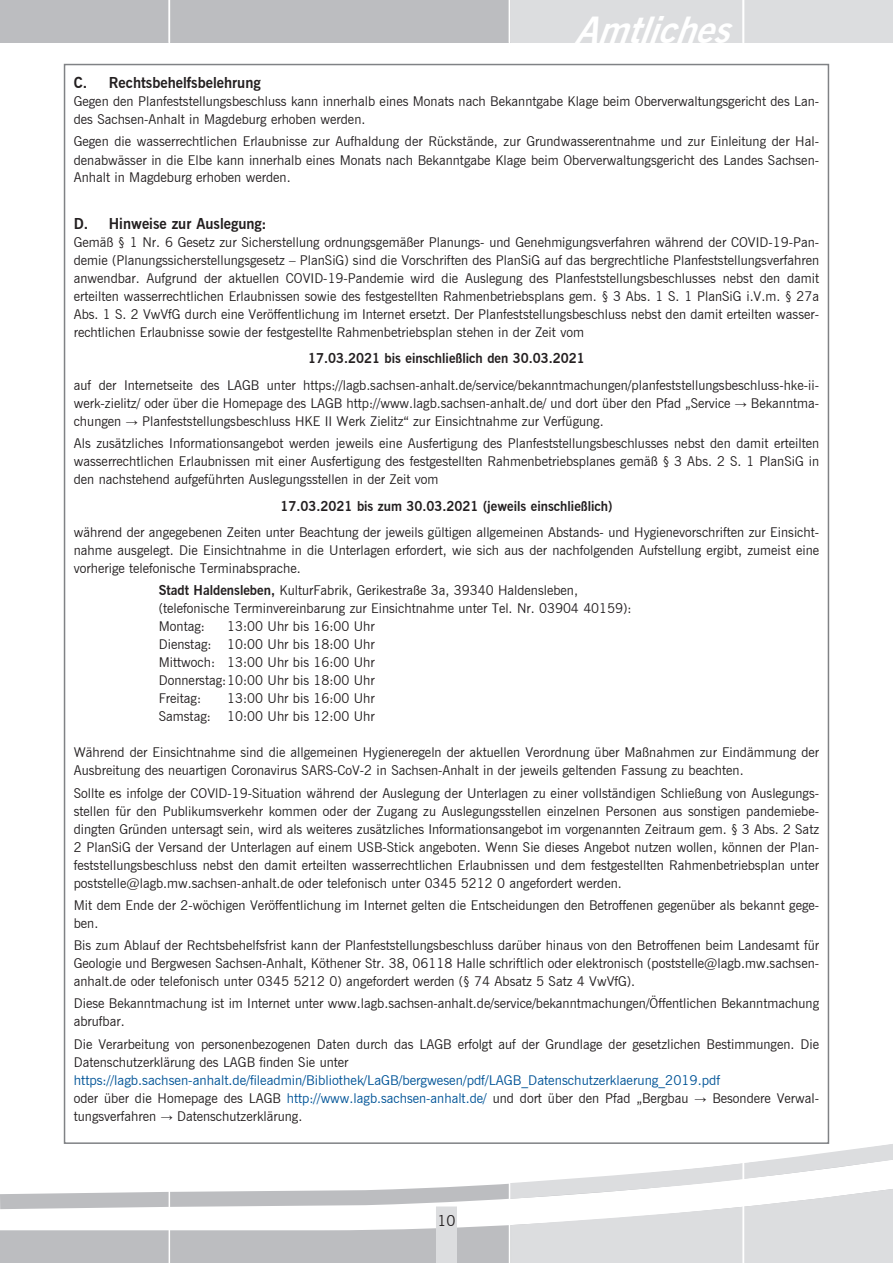
<style>
.page{position:relative;width:893px;height:1263px;background:#fff}
.page>*{position:absolute;margin:0;border:0;box-sizing:border-box;transform-origin:0 0}
.t1{font:italic 700 36px "News Gothic BT";color:#fff}
.t2{font:700 15px "News Gothic BT";color:#231f20}
.t3{font:15px "News Gothic BT";color:#231f20}
.t4{font:13.5px/18px "News Gothic BT";color:#231f20;text-align:justify}
.t5{font:13.5px/18px "News Gothic BT";color:#015497}
.t6{font:700 13.5px "News Gothic BT";color:#231f20}
.s1{font-family:"Times New Roman";font-size:12px}
.s2{font-weight:700}
.s3{color:#231f20}
.s4{font-family:"Times New Roman";font-size:12px;color:#231f20}
</style>
<div class="page">
<div style="left:510px;top:0;width:383px;height:43px;background:#dcdddf"></div>
<div style="left:0;top:0;width:510px;height:43px;background:#bcbdc0"></div>
<svg style="left:1px;top:1226px;width:493px;height:37px;background:#c3c3c6"></svg>
<div style="left:436px;top:1206px;width:21px;height:57px;background:#dcdddf"></div>
<svg style="left:1px;top:1135px;width:493px;height:74px"></svg>
<svg style="left:494px;top:1135px;width:399px;height:128px"></svg>
<hr style="left:509px;top:0;width:1px;height:1263px;background:#fff">
<hr style="left:169px;top:0;width:1px;height:1263px;background:#fff">
<hr style="left:743px;top:0;width:1px;height:1263px;background:#fff">
<svg style="left:0;top:1194px;width:1px;height:69px"></svg>
<div style="left:65px;top:65px;width:763px;height:1078px;background:#fff"></div>
<h1 class="t1" style="left:575px;top:8px;width:170px">Amtliches</h1>
<p class="t2" style="left:74px;top:74px;width:188px">C. Rechtsbehelfsbelehrung</p>
<p class="t4" style="left:74px;top:92px;width:747px">Gegen den Planfeststellungsbeschluss kann innerhalb eines Monats nach Bekanntgabe Klage beim Oberverwaltungsgericht des Lan&shy;des Sachsen-Anhalt in Magdeburg erhoben werden.</p>
<p class="t4" style="left:74px;top:133px;width:747px">Gegen die wasserrechtlichen Erlaubnisse zur Aufhaldung der Rückstände, zur Grundwasserentnahme und zur Einleitung der Hal&shy;denabwässer in die Elbe kann innerhalb eines Monats nach Bekanntgabe Klage beim Oberverwaltungsgericht des Landes Sachsen-Anhalt in Magdeburg erhoben werden.</p>
<p class="t2" style="left:74px;top:214px;width:194px">D. Hinweise zur Auslegung:</p>
<p class="t4" style="left:74px;top:233px;width:747px">Gemäß § 1 Nr. 6 Gesetz zur Sicherstellung ordnungsgemäßer Planungs- und Genehmigungsverfahren während der COVID-19-Pan&shy;demie (Planungssicherstellungsgesetz – PlanSiG) sind die Vorschriften des PlanSiG auf das bergrechtliche Planfeststellungsverfahren anwendbar. Aufgrund der aktuellen COVID-19-Pandemie wird die Auslegung des Planfeststellungsbeschlusses nebst den damit erteilten wasserrechtlichen Erlaubnissen sowie des festgestellten Rahmenbetriebsplans gem. § 3 Abs. 1 S. 1 PlanSiG i.V.m. § 27a Abs. 1 S. 2 VwVfG durch eine Veröffentlichung im Internet ersetzt. Der Planfeststellungsbeschluss nebst den damit erteilten wasser&shy;rechtlichen Erlaubnisse sowie der festgestellte Rahmenbetriebsplan stehen in der Zeit vom</p>
<p class="t6" style="left:308px;top:350px;width:278px">17.03.2021 bis einschließlich den 30.03.2021</p>
<p class="t4" style="left:74px;top:376px;width:747px">auf der Internetseite des LAGB unter https://lagb.sachsen-anhalt.de/service/bekanntmachungen/planfeststellungsbeschluss-hke-ii&shy;werk-zielitz/ oder über die Homepage des LAGB http://www.lagb.sachsen-anhalt.de/ und dort über den Pfad „Service <span class="s1">→</span> Bekanntma&shy;chungen <span class="s1">→</span> Planfeststellungsbeschluss HKE II Werk Zielitz“ zur Einsichtnahme zur Verfügung.</p>
<p class="t4" style="left:74px;top:434px;width:747px">Als zusätzliches Informationsangebot werden jeweils eine Ausfertigung des Planfeststellungsbeschlusses nebst den damit erteilten wasserrechtlichen Erlaubnissen mit einer Ausfertigung des festgestellten Rahmenbetriebsplanes gemäß § 3 Abs. 2 S. 1 PlanSiG in den nachstehend aufgeführten Auslegungsstellen in der Zeit vom</p>
<p class="t6" style="left:280px;top:497px;width:334px">17.03.2021 bis zum 30.03.2021 (jeweils einschließlich)</p>
<p class="t4" style="left:74px;top:523px;width:747px">während der angegebenen Zeiten unter Beachtung der jeweils gültigen allgemeinen Abstands- und Hygienevorschriften zur Einsicht&shy;nahme ausgelegt. Die Einsichtnahme in die Unterlagen erfordert, wie sich aus der nachfolgenden Aufstellung ergibt, zumeist eine vorherige telefonische Terminabsprache.</p>
<p class="t4" style="left:159px;top:581px;width:474px;text-align:left"><span class="s2">Stadt Haldensleben,</span> KulturFabrik, Gerikestraße 3a, 39340 Haldensleben, (telefonische Terminvereinbarung zur Einsichtnahme unter Tel. Nr. 03904 40159):<br>Montag:</p>
<p class="t4" style="left:159px;top:617px;width:217px;text-indent:68px">13:00 Uhr bis 16:00 Uhr Dienstag: 10:00 Uhr bis 18:00 Uhr Mittwoch: 13:00 Uhr bis 16:00 Uhr Donnerstag:10:00 Uhr bis 18:00 Uhr Freitag:</p>
<p class="t4" style="left:159px;top:689px;width:217px;text-align:right">13:00 Uhr bis 16:00 Uhr<br>Samstag: 10:00 Uhr bis 12:00 Uhr</p>
<p class="t4" style="left:74px;top:743px;width:747px">Während der Einsichtnahme sind die allgemeinen Hygieneregeln der aktuellen Verordnung über Maßnahmen zur Eindämmung der<br>Ausbreitung des neuartigen Coronavirus SARS-CoV-2 in Sachsen-Anhalt in der jeweils geltenden Fassung zu beachten.</p>
<p class="t4" style="left:74px;top:784px;width:747px">Sollte es infolge der COVlD-19-Situation während der Auslegung der Unterlagen zu einer vollständigen Schließung von Auslegungs&shy;stellen für den Publikumsverkehr kommen oder der Zugang zu Auslegungsstellen einzelnen Personen aus sonstigen pandemiebe&shy;dingten Gründen untersagt sein, wird als weiteres zusätzliches Informationsangebot im vorgenannten Zeitraum gem. § 3 Abs. 2 Satz 2 PlanSiG der Versand der Unterlagen auf einem USB-Stick angeboten. Wenn Sie dieses Angebot nutzen wollen, können der Plan&shy;feststellungsbeschluss nebst den damit erteilten wasserrechtlichen Erlaubnissen und dem festgestellten Rahmenbetriebsplan unter poststelle@lagb.mw.sachsen-anhalt.de oder telefonisch unter 0345 5212 0 angefordert werden.</p>
<p class="t4" style="left:74px;top:896px;width:747px">Mit dem Ende der 2-wöchigen Veröffentlichung im Internet gelten die Entscheidungen den Betroffenen gegenüber als bekannt gege&shy;ben.</p>
<p class="t4" style="left:74px;top:936px;width:747px">Bis zum Ablauf der Rechtsbehelfsfrist kann der Planfeststellungsbeschluss darüber hinaus von den Betroffenen beim Landesamt für Geologie und Bergwesen Sachsen-Anhalt, Köthener Str. 38, 06118 Halle schriftlich oder elektronisch (poststelle@lagb.mw.sachsen&shy;anhalt.de oder telefonisch unter 0345 5212 0) angefordert werden (§ 74 Absatz 5 Satz 4 VwVfG).</p>
<p class="t4" style="left:74px;top:994px;width:747px">Diese Bekanntmachung ist im Internet unter www.lagb.sachsen-anhalt.de/service/bekanntmachungen/Öffentlichen Bekanntmachung abrufbar.</p>
<p class="t4" style="left:74px;top:1035px;width:747px">Die Verarbeitung von personenbezogenen Daten durch das LAGB erfolgt auf der Grundlage der gesetzlichen Bestimmungen. Die<br>Datenschutzerklärung des LAGB finden Sie unter</p>
<p class="t5" style="left:74px;top:1071px;width:747px">https://lagb.sachsen-anhalt.de/fileadmin/Bibliothek/LaGB/bergwesen/pdf/LAGB_Datenschutzerklaerung_2019.pdf<br><span class="s3">oder über die Homepage des LAGB</span> http://www.lagb.sachsen-anhalt.de/ <span class="s3">und dort über den Pfad „Bergbau</span> <span class="s4">→</span> <span class="s3">Besondere Verwal&shy;tungsverfahren</span> <span class="s4">→</span> <span class="s3">Datenschutzerklärung.</span></p>
<p class="t3" style="left:437px;top:1212px;width:20px">10</p>
</div>
